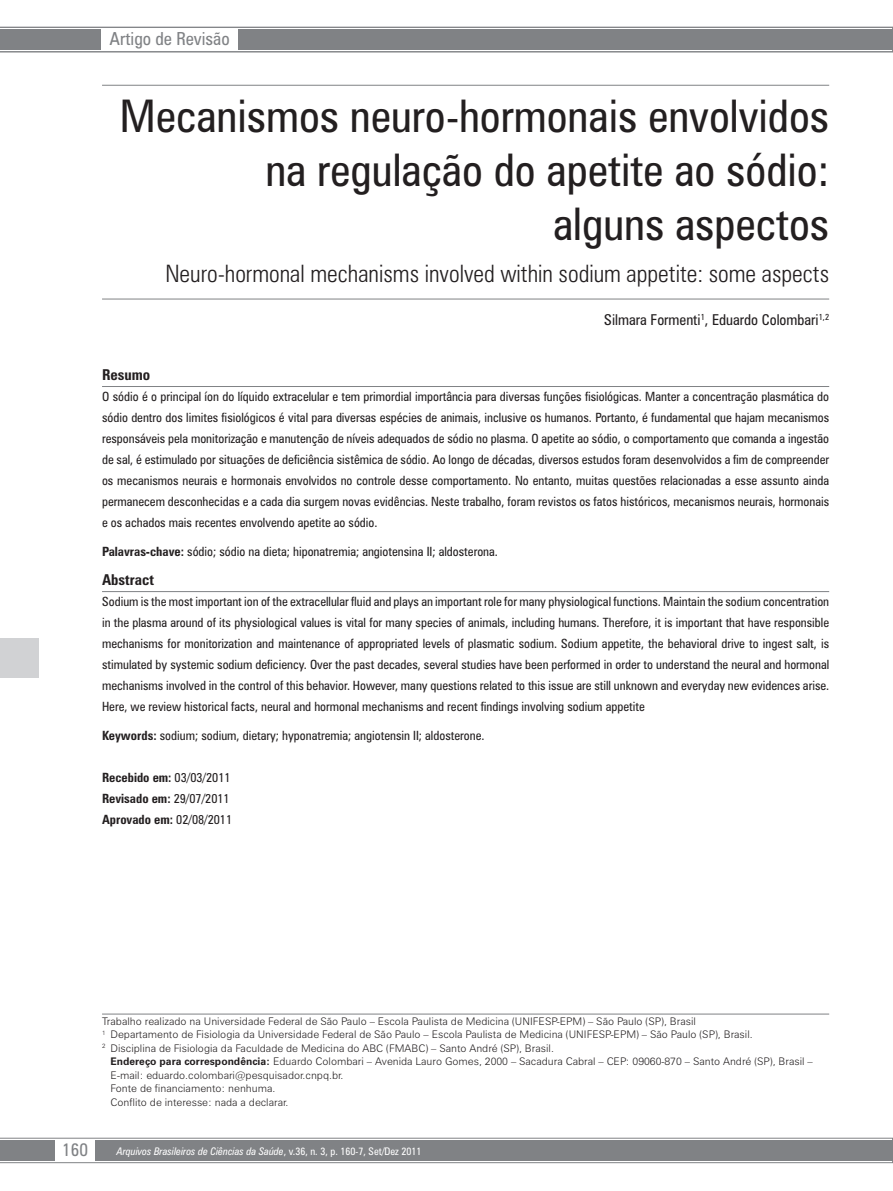
<style>
.page{position:relative;width:893px;height:1191px;background:#fff}
.page>*{position:absolute;margin:0;border:0;box-sizing:border-box;transform-origin:0 0}
.z01_0_titulo{font:condensed 45px/54px "Zurich BT";color:#231f20;text-align:right}
.z01_1_titulo_ingles{font:300 condensed 24px "Zurich BT";color:#231f20}
.z09_0_chapeu{font:condensed 18px "Zurich BT";color:#808285}
.z02_0_autores{font:condensed 15px "Zurich BT";color:#231f20}
.z03_0_resumo-abstrac{font:700 condensed 15px "Zurich BT";color:#231f20}
.z03_1_resumo-abstrac{font:condensed 12.75px/21px "Zurich BT";color:#231f20;text-align:justify}
.z03_2_palavras-chave{font:condensed 12.75px "Zurich BT";color:#231f20}
.z03_3_recebido_aprov{font:700 condensed 12.75px "Zurich BT";color:#231f20}
.z02_2_titulacao{font:300 10.5px/13.5px "Zurich BT";color:#231f20}
.z02_1_instituicao{font:300 10.5px "Zurich BT";color:#231f20}
.t1{font:italic condensed 10.5px "Zurich BT";color:#fff}
.s1{font-weight:700}
.s2{font-weight:400}
.s3{font-style:normal}
</style>
<div class="page">
<svg style="left:0;top:1137px;width:893px;height:26px;background:#8f9194"></svg>
<div style="left:55px;top:1139px;width:40px;height:22px;background:#fff"></div>
<div style="left:0;top:638px;width:38px;height:40px;background:#d1d2d4"></div>
<svg style="left:0;top:27px;width:893px;height:25px;background:#8b8d90"></svg>
<div style="left:101px;top:29px;width:137px;height:22px;background:#fff"></div>
<hr style="left:102px;top:85px;width:727px;height:1px;background:#808285">
<hr style="left:102px;top:299px;width:727px;height:1px;background:#808285">
<hr style="left:102px;top:386px;width:727px;height:1px;background:#808285">
<hr style="left:102px;top:591px;width:727px;height:1px;background:#808285">
<hr style="left:102px;top:1013px;width:727px;height:1px;background:#808285">
<p class="z09_0_chapeu" style="left:110px;top:28px;width:122px">Artigo de Revisão</p>
<p class="z01_0_titulo" style="left:120px;top:89px;width:711px">Mecanismos neuro-hormonais envolvidos na regulação do apetite ao sódio:<br>alguns aspectos</p>
<p class="z01_1_titulo_ingles" style="left:165px;top:259px;width:665px">Neuro-hormonal mechanisms involved within sodium appetite: some aspects</p>
<p class="z02_0_autores" style="left:604px;top:311px;width:227px">Silmara Formenti<sup>1</sup>, Eduardo Colombari<sup>1,2</sup></p>
<p class="z03_0_resumo-abstrac" style="left:102px;top:365px;width:50px">Resumo</p>
<p class="z03_1_resumo-abstrac" style="left:102px;top:386px;width:729px">O sódio é o principal íon do líquido extracelular e tem primordial importância para diversas funções fisiológicas. Manter a concentração plasmática do sódio dentro dos limites fisiológicos é vital para diversas espécies de animais, inclusive os humanos. Portanto, é fundamental que hajam mecanismos responsáveis pela monitorização e manutenção de níveis adequados de sódio no plasma. O apetite ao sódio, o comportamento que comanda a ingestão de sal, é estimulado por situações de deficiência sistêmica de sódio. Ao longo de décadas, diversos estudos foram desenvolvidos a fim de compreender os mecanismos neurais e hormonais envolvidos no controle desse comportamento. No entanto, muitas questões relacionadas a esse assunto ainda permanecem desconhecidas e a cada dia surgem novas evidências. Neste trabalho, foram revistos os fatos históricos, mecanismos neurais, hormonais e os achados mais recentes envolvendo apetite ao sódio.</p>
<p class="z03_2_palavras-chave" style="left:102px;top:543px;width:397px"><span class="s1">Palavras-chave:</span> sódio; sódio na dieta; hiponatremia; angiotensina II; aldosterona.</p>
<p class="z03_0_resumo-abstrac" style="left:102px;top:570px;width:53px">Abstract</p>
<p class="z03_1_resumo-abstrac" style="left:102px;top:591px;width:729px">Sodium is the most important ion of the extracellular fluid and plays an important role for many physiological functions. Maintain the sodium concentration in the plasma around of its physiological values is vital for many species of animals, including humans. Therefore, it is important that have responsible mechanisms for monitorization and maintenance of appropriated levels of plasmatic sodium. Sodium appetite, the behavioral drive to ingest salt, is stimulated by systemic sodium deficiency. Over the past decades, several studies have been performed in order to understand the neural and hormonal mechanisms involved in the control of this behavior. However, many questions related to this issue are still unknown and everyday new evidences arise.<br>Here, we review historical facts, neural and hormonal mechanisms and recent findings involving sodium appetite</p>
<p class="z03_2_palavras-chave" style="left:102px;top:727px;width:384px"><span class="s1">Keywords:</span> sodium; sodium, dietary; hyponatremia; angiotensin II; aldosterone.</p>
<p class="z03_3_recebido_aprov" style="left:102px;top:769px;width:130px">Recebido em: <span class="s2">03/03/2011</span></p>
<p class="z03_3_recebido_aprov" style="left:102px;top:790px;width:129px">Revisado em: <span class="s2">29/07/2011</span></p>
<p class="z03_3_recebido_aprov" style="left:102px;top:811px;width:132px">Aprovado em: <span class="s2">02/08/2011</span></p>
<p class="z02_1_instituicao" style="left:102px;top:1014px;width:595px">Trabalho realizado na Universidade Federal de São Paulo – Escola Paulista de Medicina (UNIFESP-EPM) – São Paulo (SP), Brasil</p>
<p class="z02_2_titulacao" style="left:102px;top:1027px;width:652px"><sup>1</sup> Departamento de Fisiologia da Universidade Federal de São Paulo – Escola Paulista de Medicina (UNIFESP-EPM) – São Paulo (SP), Brasil.</p>
<p class="z02_2_titulacao" style="left:102px;top:1041px;width:453px"><sup>2</sup> Disciplina de Fisiologia da Faculdade de Medicina do ABC (FMABC) – Santo André (SP), Brasil.</p>
<p class="z02_2_titulacao" style="left:111px;top:1054px;width:704px"><span class="s1">Endereço para correspondência:</span> Eduardo Colombari – Avenida Lauro Gomes, 2000 – Sacadura Cabral – CEP: 09060-870 – Santo André (SP), Brasil –<br>E-mail: eduardo.colombari@pesquisador.cnpq.br.</p>
<p class="z02_2_titulacao" style="left:111px;top:1081px;width:166px">Fonte de financiamento: nenhuma.</p>
<p class="z02_2_titulacao" style="left:111px;top:1095px;width:179px">Conflito de interesse: nada a declarar.</p>
<p class="z09_0_chapeu" style="left:62px;top:1138px;width:27px">160</p>
<p class="t1" style="left:117px;top:1144px;width:306px">Arquivos Brasileiros de Ciências da Saúde<span class="s3">, v.36, n. 3, p. 160-7, Set/Dez 2011</span></p>
</div>
